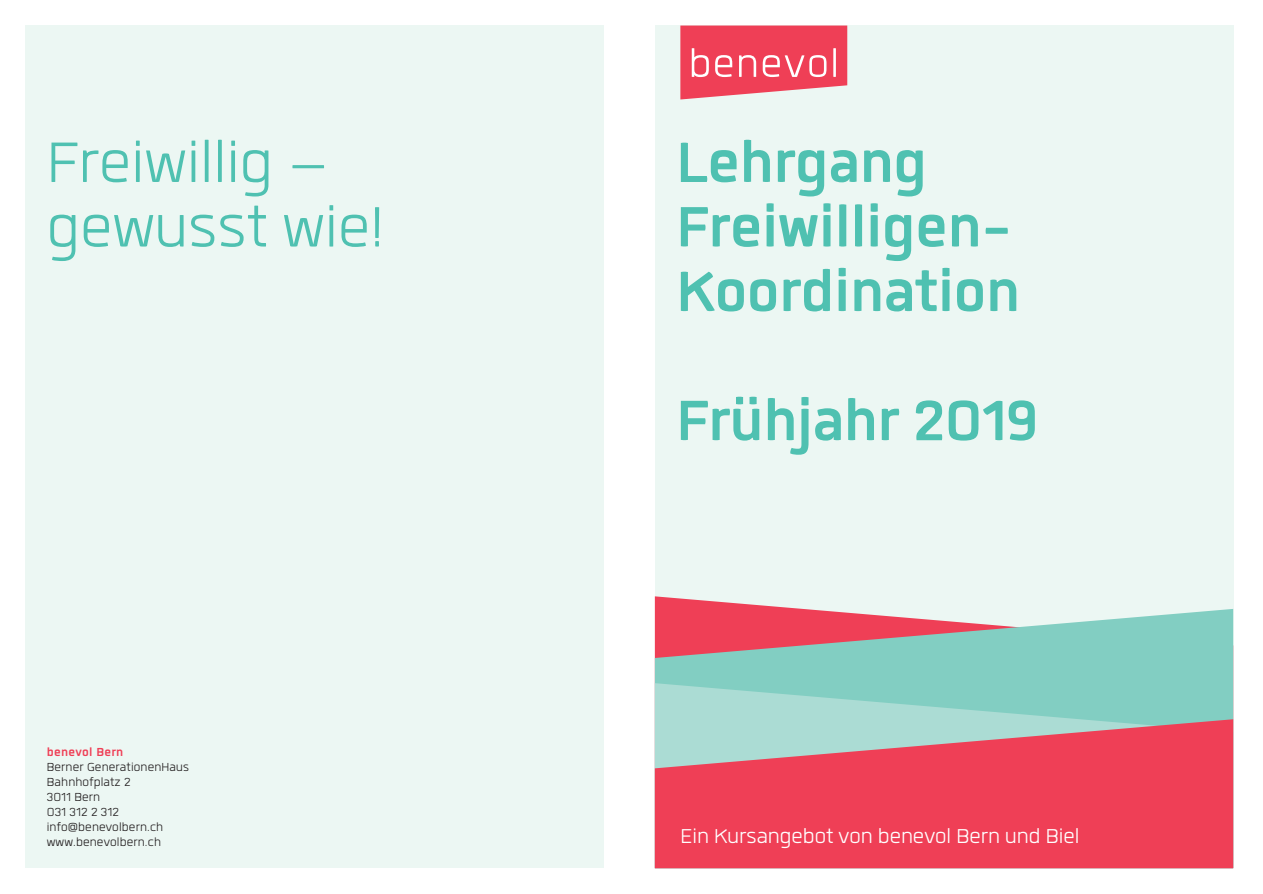
<style>
.page{position:relative;width:1263px;height:894px;background:#fff}
.page>*{position:absolute;margin:0;border:0;box-sizing:border-box;transform-origin:0 0}
.t1{font:700 78.75px/64.5px "Quan";letter-spacing:-.01em;color:#4fc1b1}
.t2{font:300 78.75px/64.5px "Quan";color:#4fc1b1}
.t3{font:300 27.75px "Quan";color:#fff}
.t4{font:300 16.2px/15px "Quan";letter-spacing:.01em;color:#231f20}
.t5{font:700 16.2px "Quan";letter-spacing:.02em;color:#ef3f56}
</style>
<div class="page">
<div style="left:655px;top:26px;width:578px;height:841px;background:#ecf7f3"></div>
<div style="left:26px;top:26px;width:578px;height:841px;background:#ecf7f3"></div>
<svg style="left:680px;top:26px;width:167px;height:73px;background:#ef5f72"></svg>
<svg style="left:655px;top:596px;width:136px;height:12px"></svg>
<svg style="left:655px;top:608px;width:578px;height:75px;background:#a6afac"></svg>
<svg style="left:655px;top:683px;width:578px;height:36px;background:#90d3c8"></svg>
<svg style="left:655px;top:719px;width:578px;height:148px;background:#e3596a"></svg>
<h1 class="t2" style="left:47px;top:130px;width:339px">Freiwillig – gewusst wie!</h1>
<p class="t5" style="left:47px;top:743px;width:78px">benevol Bern</p>
<p class="t4" style="left:47px;top:759px;width:144px">Berner GenerationenHaus<br>Bahnhofplatz 2<br>3011 Bern<br>031 312 2 312 info@benevolbern.ch www.benevolbern.ch</p>
<h1 class="t1" style="left:676px;top:130px;width:346px">Lehrgang<br>Freiwilligen-<br>Koordination</h1>
<h1 class="t1" style="left:676px;top:388px;width:364px">Frühjahr 2019</h1>
<h2 class="t3" style="left:680px;top:821px;width:401px">Ein Kursangebot von benevol Bern und Biel</h2>
</div>
